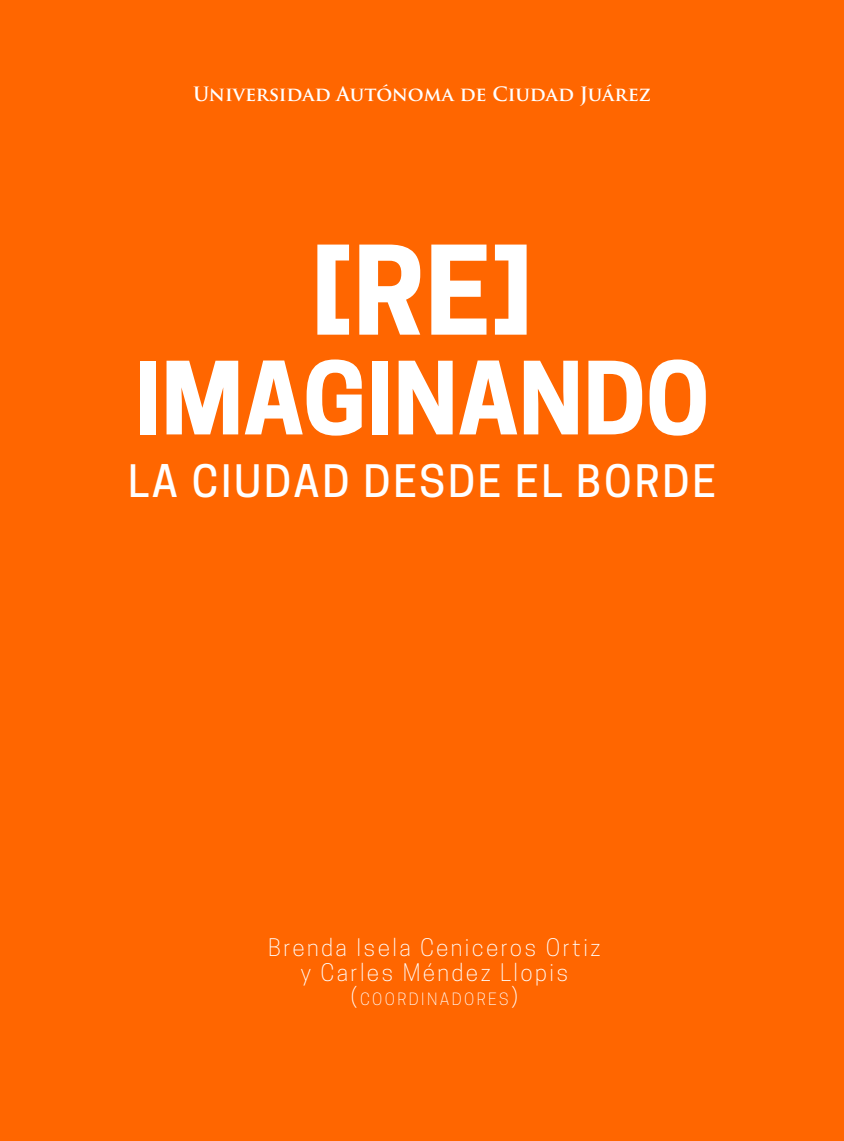
<style>
.page{position:relative;width:844px;height:1141px;background:#fff}
.page>*{position:absolute;margin:0;border:0;box-sizing:border-box;transform-origin:0 0}
.t1{font:700 115.5px "Cooper Hewitt";color:#fff}
.t2{font:700 94.5px "Cooper Hewitt";color:#fff}
.t3{font:500 42px "Cooper Hewitt";letter-spacing:.065em;color:#fff}
.t4{font:300 22.75px/24.5px "Cooper Hewitt";letter-spacing:.105em;color:#fff;text-align:center}
.t5{font:700 19.25px "Trajan Pro";color:#fff}
.t6{font:300 15.92px "Cooper Hewitt";letter-spacing:.15em;color:#fff}
.s1{font-size:22.75px}
</style>
<div class="page">
<div style="left:1px;top:0;width:842px;height:1141px;background:#f60"></div>
<p class="t5" style="left:193px;top:82px;width:459px">Universidad Autónoma de Ciudad Juárez</p>
<h1 class="t1" style="left:310px;top:223px;width:224px">[RE]</h1>
<h2 class="t2" style="left:134px;top:343px;width:576px">IMAGINANDO</h2>
<h3 class="t3" style="left:128px;top:457px;width:589px">LA CIUDAD DESDE EL BORDE</h3>
<p class="t4" style="left:268px;top:935px;width:334px">Brenda Isela Ceniceros Ortiz y Carles Méndez Llopis</p>
<p class="t6" style="left:351px;top:990px;width:168px"><span class="s1">(</span>COORDINADORES<span class="s1">)</span></p>
</div>
